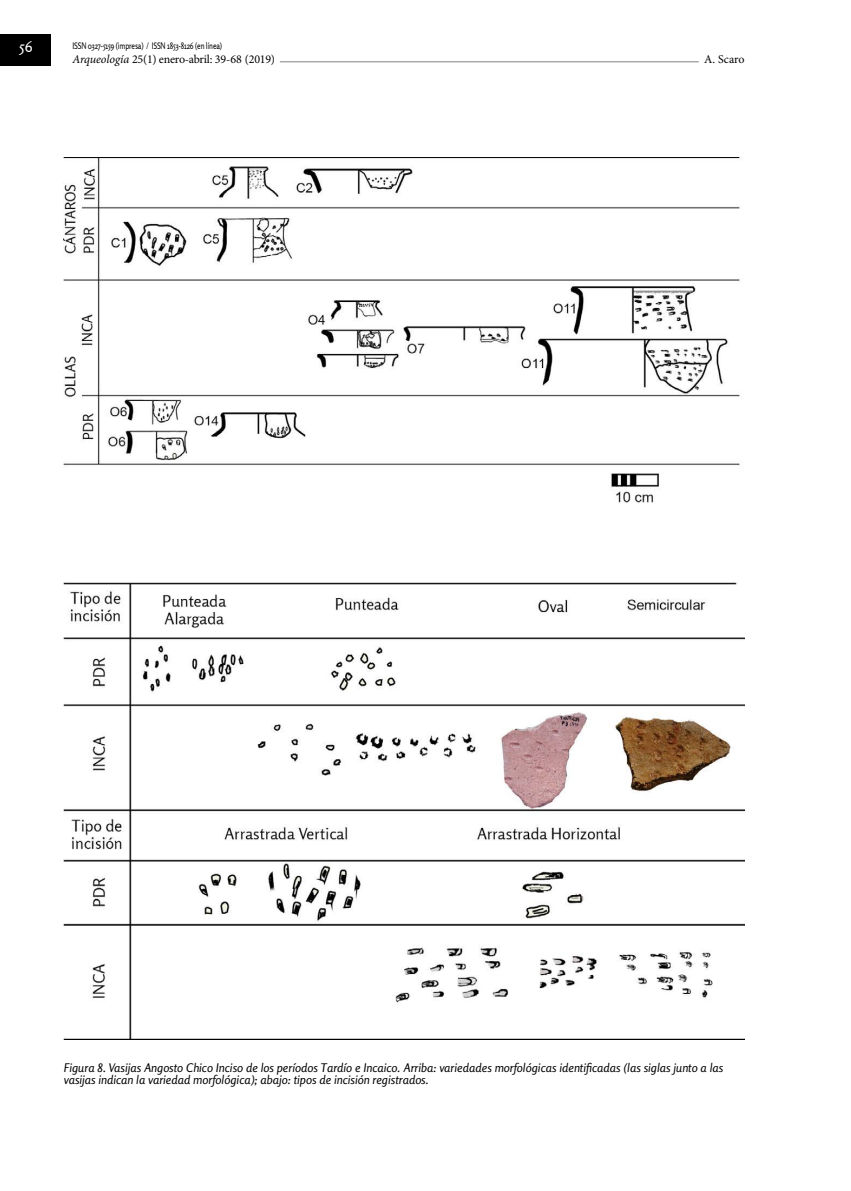
<style>
.page{position:relative;width:851px;height:1191px;background:#fff}
.page>*{position:absolute;margin:0;border:0;box-sizing:border-box;transform-origin:0 0}
.t1{font:15px "Rosario";color:#fff}
.t2{font:italic 12px/12px "Rosario";color:#000}
.t3{font:12px "Minion Pro";letter-spacing:-.02em;color:#000}
.t4{font:9px "Rosario";letter-spacing:-.02em;color:#000;scale:.8 1}
.s1{font-style:italic}
</style>
<div class="page">
<hr style="left:204px;top:61px;width:529px;height:1px;background:#808285">
<div style="left:72px;top:53px;width:208px;height:15px;background:#fff"></div>
<div style="left:0;top:35px;width:50px;height:31px;background:#000"></div>
<div style="left:698px;top:52px;width:46px;height:15px;background:#fff"></div>
<img style="left:64px;top:158px;width:680px;height:881px">
<p class="t1" style="left:19px;top:38px;width:15px">56</p>
<p class="t4" style="left:72px;top:40px;width:188px">ISSN 0327-5159 (impresa) / ISSN 1853-8126 (en línea)</p>
<p class="t3" style="left:72px;top:52px;width:204px"><span class="s1">Arqueología</span> 25(1) enero-abril: 39-68 (2019)</p>
<p class="t3" style="left:704px;top:51px;width:42px">A. Scaro</p>
<p class="t2" style="left:64px;top:1061px;width:661px">Figura 8. Vasijas Angosto Chico Inciso de los períodos Tardío e Incaico. Arriba: variedades morfológicas identificadas (las siglas junto a las vasijas indican la variedad morfológica); abajo: tipos de incisión registrados.</p>
</div>
